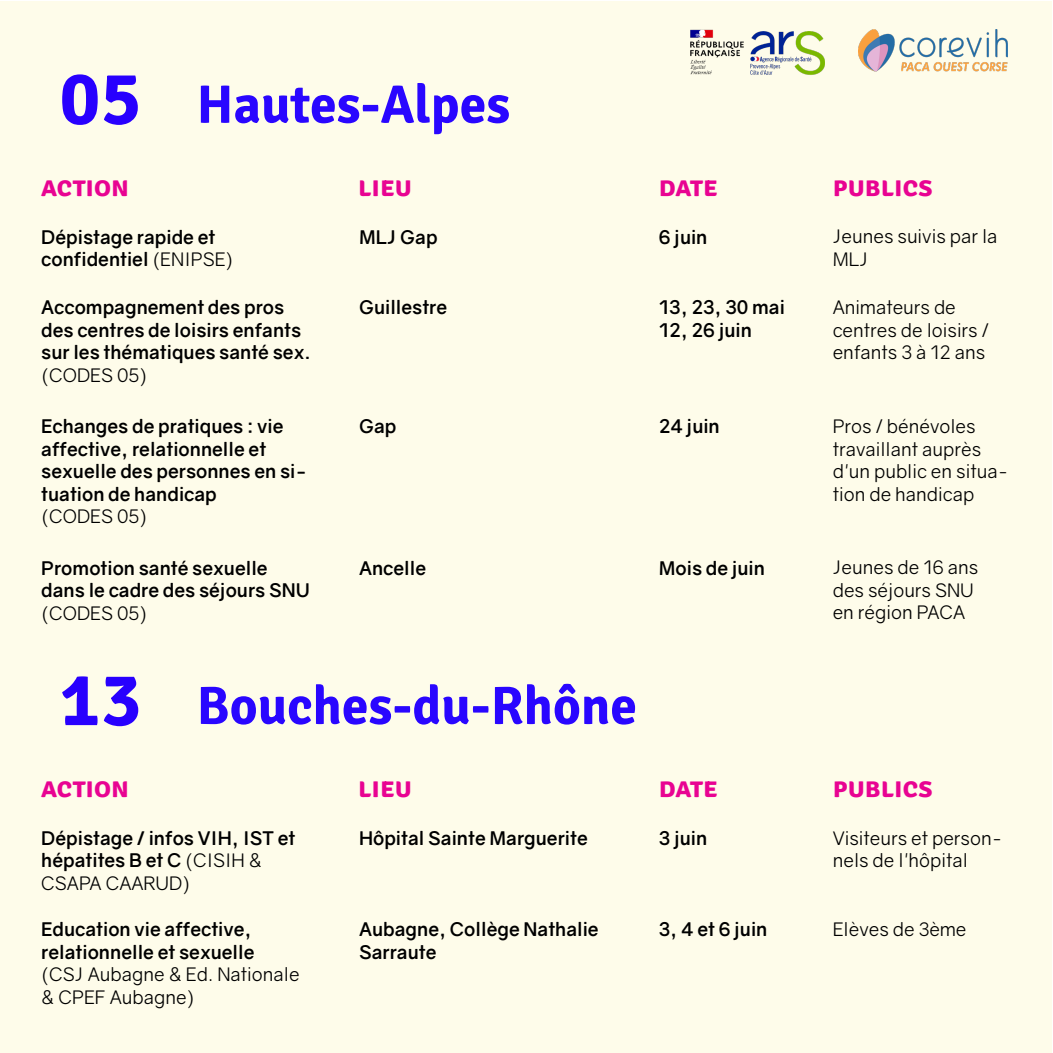
<style>
.page{position:relative;width:1053px;height:1053px;background:#fff}
.page>*{position:absolute;margin:0;border:0;box-sizing:border-box;transform-origin:0 0}
.t1{font:700 76.25px "Signika";color:#2800fe}
.t2{font:700 53.75px "Signika";color:#2906ff}
.t3{font:700 28.12px "Signika";color:#e80392}
.t4{font:700 18.75px/22.5px "Gravity";color:#000}
.t5{font:18.75px/22.5px "Gravity";color:#000}
.s1{font-weight:400}
</style>
<div class="page">
<div style="left:1px;top:1px;width:1051px;height:1051px;background:#fefcea"></div>
<img style="left:858px;top:30px;width:149px;height:42px">
<img style="left:751px;top:31px;width:73px;height:44px">
<img style="left:690px;top:29px;width:61px;height:46px">
<h1 class="t1" style="left:59px;top:43px;width:84px">05</h1>
<h2 class="t2" style="left:197px;top:66px;width:315px">Hautes-Alpes</h2>
<h3 class="t3" style="left:41px;top:166px;width:89px">action</h3>
<h3 class="t3" style="left:358px;top:166px;width:55px">lieu</h3>
<h3 class="t3" style="left:658px;top:166px;width:61px">date</h3>
<h3 class="t3" style="left:832px;top:166px;width:101px">publics</h3>
<p class="t4" style="left:41px;top:226px;width:194px">Dépistage rapide et confidentiel <span class="s1">(ENIPSE)</span></p>
<p class="t4" style="left:359px;top:226px;width:80px">MLJ Gap</p>
<p class="t4" style="left:658px;top:226px;width:50px">6 juin</p>
<p class="t5" style="left:832px;top:225px;width:166px">Jeunes suivis par la<br>MLJ</p>
<p class="t4" style="left:41px;top:296px;width:271px">Accompagnement des pros des centres de loisirs enfants sur les thématiques santé sex.</p>
<p class="t5" style="left:41px;top:364px;width:108px">(CODES 05)</p>
<p class="t4" style="left:359px;top:296px;width:90px">Guillestre</p>
<p class="t4" style="left:658px;top:296px;width:128px">13, 23, 30 mai<br>12, 26 juin</p>
<p class="t5" style="left:832px;top:296px;width:158px">Animateurs de centres de loisirs / enfants 3 à 12 ans</p>
<p class="t4" style="left:41px;top:415px;width:267px">Echanges de pratiques : vie affective, relationnelle et sexuelle des personnes en si&shy;tuation de handicap</p>
<p class="t5" style="left:41px;top:505px;width:108px">(CODES 05)</p>
<p class="t4" style="left:41px;top:556px;width:270px">Promotion santé sexuelle dans le cadre des séjours SNU</p>
<p class="t5" style="left:41px;top:601px;width:108px">(CODES 05)</p>
<p class="t4" style="left:359px;top:415px;width:39px">Gap</p>
<p class="t4" style="left:359px;top:556px;width:69px">Ancelle</p>
<p class="t4" style="left:658px;top:415px;width:63px">24 juin</p>
<p class="t4" style="left:658px;top:556px;width:108px">Mois de juin</p>
<p class="t5" style="left:832px;top:415px;width:177px">Pros / bénévoles travaillant auprès d'un public en situa&shy;tion de handicap</p>
<p class="t5" style="left:832px;top:556px;width:147px">Jeunes de 16 ans des séjours SNU en région PACA</p>
<h1 class="t1" style="left:59px;top:644px;width:84px">13</h1>
<h2 class="t2" style="left:197px;top:667px;width:442px">Bouches-du-Rhône</h2>
<h3 class="t3" style="left:41px;top:767px;width:89px">action</h3>
<h3 class="t3" style="left:358px;top:767px;width:55px">lieu</h3>
<h3 class="t3" style="left:658px;top:767px;width:61px">date</h3>
<h3 class="t3" style="left:832px;top:767px;width:101px">publics</h3>
<p class="t4" style="left:41px;top:826px;width:255px">Dépistage / infos VIH, IST et hépatites B et C <span class="s1">(CISIH &amp;<br>CSAPA CAARUD)</span></p>
<p class="t4" style="left:359px;top:826px;width:230px">Hôpital Sainte Marguerite</p>
<p class="t4" style="left:658px;top:826px;width:50px">3 juin</p>
<p class="t5" style="left:832px;top:826px;width:171px">Visiteurs et person&shy;nels de l'hôpital</p>
<p class="t4" style="left:41px;top:918px;width:215px">Education vie affective, relationnelle et sexuelle</p>
<p class="t5" style="left:41px;top:963px;width:260px">(CSJ Aubagne &amp; Ed. Nationale &amp; CPEF Aubagne)</p>
<p class="t4" style="left:359px;top:918px;width:241px">Aubagne, Collège Nathalie<br>Sarraute</p>
<p class="t4" style="left:658px;top:918px;width:110px">3, 4 et 6 juin</p>
<p class="t5" style="left:832px;top:918px;width:135px">Elèves de 3ème</p>
</div>
